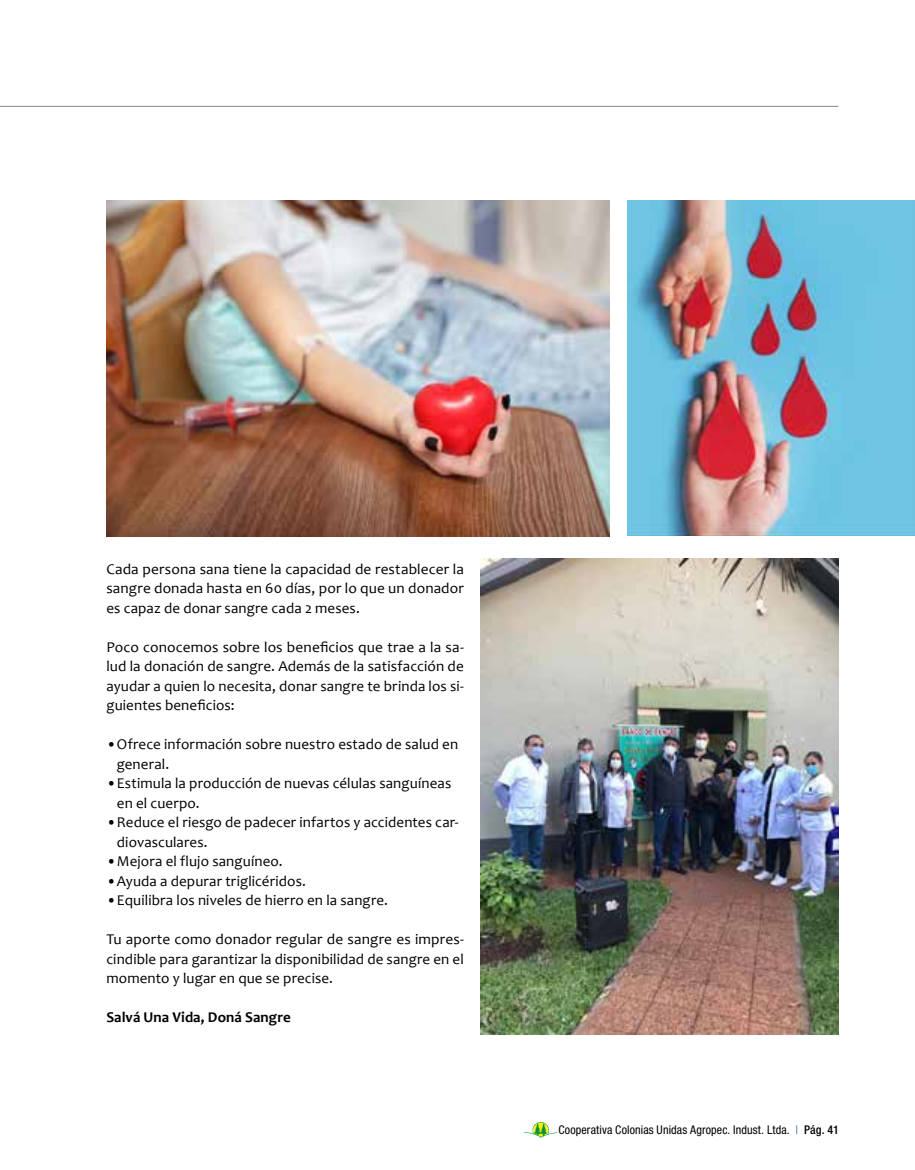
<style>
.page{position:relative;width:915px;height:1170px;background:#fff}
.page>*{position:absolute;margin:0;border:0;box-sizing:border-box;transform-origin:0 0}
.t1{font:15px/19.5px "Candara";letter-spacing:.005em;color:#000;text-align:justify}
.t2{font:700 15px "Candara";letter-spacing:.005em;color:#000}
.t3{font:condensed 12px "Helvetica Neue";letter-spacing:.01em;color:#000}
.s1{color:#416f99}
.s2{font-weight:500}
</style>
<div class="page">
<svg style="left:523px;top:1122px;width:34px;height:15px"></svg>
<hr style="left:0;top:106px;width:838px;height:1px;background:#87888a">
<img style="left:480px;top:558px;width:358px;height:476px">
<img style="left:627px;top:201px;width:287px;height:334px">
<img style="left:106px;top:201px;width:503px;height:335px">
<p class="t1" style="left:106px;top:558px;width:359px">Cada persona sana tiene la capacidad de restablecer la sangre donada hasta en 60 días, por lo que un donador es capaz de donar sangre cada 2 meses.</p>
<p class="t1" style="left:106px;top:636px;width:359px">Poco conocemos sobre los beneficios que trae a la sa&shy;lud la donación de sangre. Además de la satisfacción de ayudar a quien lo necesita, donar sangre te brinda los si&shy;guientes beneficios:</p>
<p class="t1" style="left:117px;top:734px;width:342px;text-indent:-10px">•Ofrece información sobre nuestro estado de salud en general.</p>
<p class="t1" style="left:117px;top:773px;width:336px;text-indent:-10px">•Estimula la producción de nuevas células sanguíneas en el cuerpo.</p>
<p class="t1" style="left:117px;top:812px;width:343px;text-indent:-11px">•Reduce el riesgo de padecer infartos y accidentes car&shy;diovasculares.</p>
<p class="t1" style="left:106px;top:851px;width:178px">•Mejora el flujo sanguíneo.</p>
<p class="t1" style="left:106px;top:870px;width:201px">•Ayuda a depurar triglicéridos.</p>
<p class="t1" style="left:106px;top:890px;width:283px">•Equilibra los niveles de hierro en la sangre.</p>
<p class="t1" style="left:106px;top:929px;width:359px">Tu aporte como donador regular de sangre es impres&shy;cindible para garantizar la disponibilidad de sangre en el momento y lugar en que se precise.</p>
<p class="t2" style="left:106px;top:1007px;width:186px">Salvá Una Vida, Doná Sangre</p>
<p class="t3" style="left:558px;top:1122px;width:282px">Cooperativa Colonias Unidas Agropec. Indust. Ltda. <span class="s1">|</span> <span class="s2">Pág. 41</span></p>
</div>
